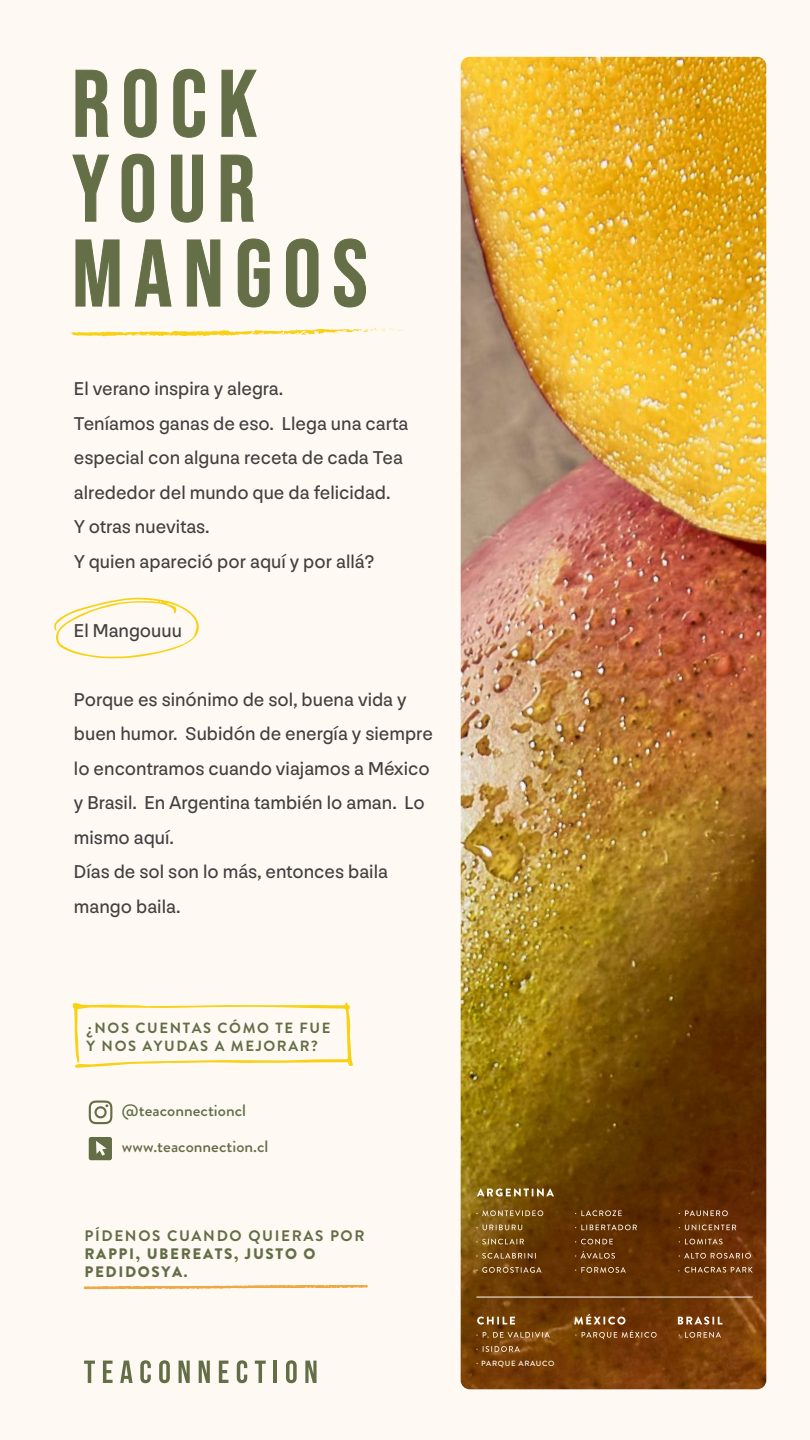
<style>
.page{position:relative;width:810px;height:1440px;background:#fff9f3}
.page>*{position:absolute;margin:0;border:0;box-sizing:border-box;transform-origin:0 0}
.t1{font:94.43px/84.9px "Bebas Neue";letter-spacing:.12em;color:#646f48}
.t2{font:19.35px/34.5px "NN Nouvelle Grotesk STD";color:#423f40}
.t3{font:500 16.5px "Brandon Grotesque";color:#636e47;scale:1.04 1}
.t4{font:900 15.23px/18.2px "Brandon Grotesque";letter-spacing:.105em;color:#636e47}
.t5{font:700 15.23px "Brandon Grotesque";letter-spacing:.105em;color:#636e47}
.t6{font:700 14.77px/17.8px "Brandon Grotesque";letter-spacing:.105em;color:#636e47}
.t7{font:500 7.5px "Brandon Grotesque";letter-spacing:.08em;color:#fff9f3;scale:1.04 1}
</style>
<div class="page">
<svg style="left:84px;top:1361px;width:11px;height:22px"></svg>
<svg style="left:103px;top:1361px;width:10px;height:22px"></svg>
<svg style="left:120px;top:1361px;width:13px;height:22px"></svg>
<svg style="left:140px;top:1360px;width:11px;height:23px"></svg>
<svg style="left:159px;top:1360px;width:11px;height:23px"></svg>
<svg style="left:179px;top:1361px;width:11px;height:22px"></svg>
<svg style="left:199px;top:1361px;width:11px;height:22px"></svg>
<svg style="left:219px;top:1361px;width:9px;height:22px"></svg>
<svg style="left:237px;top:1360px;width:10px;height:23px"></svg>
<svg style="left:255px;top:1361px;width:11px;height:22px"></svg>
<hr style="left:274px;top:1361px;width:3px;height:22px;background:#636e47">
<svg style="left:286px;top:1360px;width:11px;height:23px"></svg>
<svg style="left:305px;top:1361px;width:12px;height:22px"></svg>
<svg style="left:89px;top:1101px;width:23px;height:23px"></svg>
<svg style="left:89px;top:1137px;width:23px;height:23px"></svg>
<svg style="left:84px;top:1285px;width:283px;height:4px"></svg>
<img style="left:461px;top:57px;width:305px;height:648px">
<img style="left:461px;top:705px;width:305px;height:684px">
<svg style="left:477px;top:1317px;width:38px;height:8px"></svg>
<svg style="left:477px;top:1188px;width:77px;height:9px"></svg>
<svg style="left:678px;top:1317px;width:44px;height:8px"></svg>
<hr style="left:476px;top:1297px;width:277px;height:1px;background:#fff9f3">
<svg style="left:476px;top:1267px;width:66px;height:6px"></svg>
<svg style="left:476px;top:1253px;width:60px;height:6px"></svg>
<svg style="left:476px;top:1239px;width:48px;height:5px"></svg>
<svg style="left:476px;top:1225px;width:46px;height:5px"></svg>
<svg style="left:476px;top:1210px;width:67px;height:6px"></svg>
<svg style="left:476px;top:1346px;width:44px;height:6px"></svg>
<svg style="left:476px;top:1332px;width:74px;height:6px"></svg>
<svg style="left:574px;top:1314px;width:83px;height:25px;background:#855327"></svg>
<svg style="left:679px;top:1332px;width:42px;height:6px"></svg>
<svg style="left:575px;top:1267px;width:51px;height:6px"></svg>
<svg style="left:575px;top:1251px;width:40px;height:8px"></svg>
<svg style="left:575px;top:1239px;width:38px;height:5px"></svg>
<svg style="left:575px;top:1225px;width:62px;height:5px"></svg>
<svg style="left:575px;top:1210px;width:47px;height:6px"></svg>
<svg style="left:679px;top:1253px;width:72px;height:6px"></svg>
<svg style="left:679px;top:1239px;width:44px;height:5px"></svg>
<svg style="left:679px;top:1225px;width:57px;height:5px"></svg>
<svg style="left:679px;top:1210px;width:49px;height:6px"></svg>
<svg style="left:685px;top:1267px;width:68px;height:6px"></svg>
<svg style="left:69px;top:328px;width:334px;height:9px"></svg>
<svg style="left:54px;top:598px;width:145px;height:60px"></svg>
<svg style="left:73px;top:1002px;width:280px;height:66px"></svg>
<svg style="left:76px;top:70px;width:32px;height:67px"></svg>
<svg style="left:124px;top:69px;width:32px;height:68px"></svg>
<svg style="left:174px;top:69px;width:31px;height:68px"></svg>
<svg style="left:222px;top:70px;width:34px;height:67px"></svg>
<svg style="left:73px;top:155px;width:36px;height:66px"></svg>
<svg style="left:122px;top:154px;width:32px;height:68px"></svg>
<svg style="left:171px;top:155px;width:32px;height:67px"></svg>
<svg style="left:221px;top:155px;width:33px;height:66px"></svg>
<svg style="left:76px;top:240px;width:43px;height:66px"></svg>
<svg style="left:135px;top:240px;width:36px;height:66px"></svg>
<svg style="left:187px;top:240px;width:33px;height:66px"></svg>
<svg style="left:238px;top:239px;width:31px;height:68px"></svg>
<svg style="left:286px;top:239px;width:32px;height:68px"></svg>
<svg style="left:334px;top:239px;width:32px;height:68px"></svg>
<h1 class="t1" style="left:72px;top:60px;width:297px">ROCK<br>YOUR<br>MANGOS</h1>
<p class="t2" style="left:74px;top:372px;width:336px">El verano inspira y alegra.<br>Teníamos ganas de eso. Llega una carta especial con alguna receta de cada Tea alrededor del mundo que da felicidad.<br>Y otras nuevitas.<br>Y quien apareció por aquí y por allá?</p>
<p class="t2" style="left:74px;top:613px;width:110px">El Mangouuu</p>
<p class="t2" style="left:74px;top:682px;width:360px">Porque es sinónimo de sol, buena vida y buen humor. Subidón de energía y siempre lo encontramos cuando viajamos a México y Brasil. En Argentina también lo aman. Lo mismo aquí.<br>Días de sol son lo más, entonces baila mango baila.</p>
<p class="t6" style="left:87px;top:1020px;width:245px">¿NOS CUENTAS CÓMO TE FUE<br>Y NOS AYUDAS A MEJORAR?</p>
<p class="t3" style="left:122px;top:1099px;width:121px">@teaconnectioncl</p>
<p class="t3" style="left:122px;top:1135px;width:142px">www.teaconnection.cl</p>
<p class="t5" style="left:85px;top:1225px;width:282px">PÍDENOS CUANDO QUIERAS POR</p>
<p class="t4" style="left:85px;top:1245px;width:233px">RAPPI, UBEREATS, JUSTO O<br>PEDIDOSYA.</p>
<p class="t7" style="left:476px;top:1358px;width:77px">· PARQUE ARAUCO</p>
</div>
